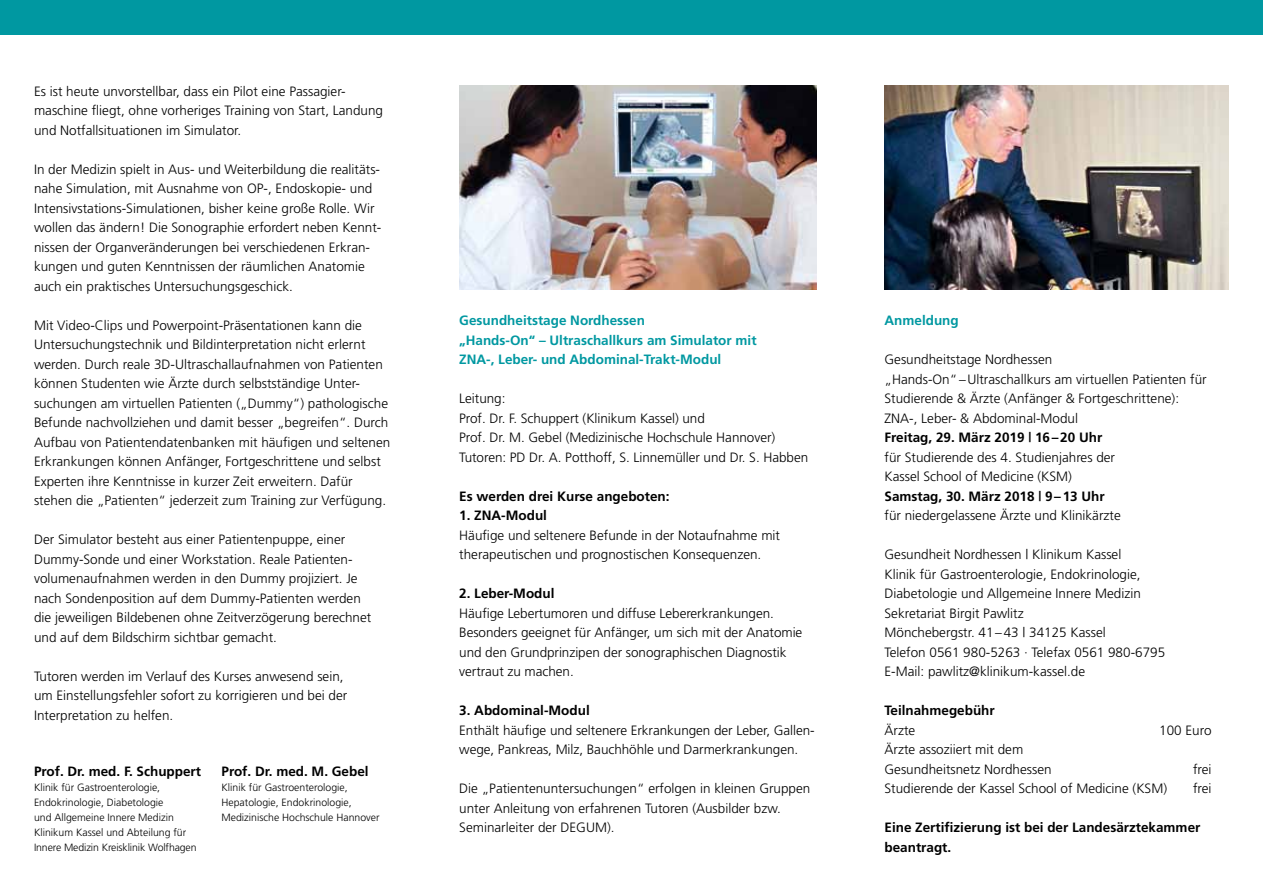
<style>
.page{position:relative;width:1263px;height:893px;background:#fff}
.page>*{position:absolute;margin:0;border:0;box-sizing:border-box;transform-origin:0 0}
.t1{font:300 13.5px/19.5px "Frutiger";color:#000}
.t2{font:700 13.5px/19.5px "Frutiger";color:#000}
.t3{font:700 13.5px/19.5px "Frutiger";color:#0098a1}
.t4{font:300 10.5px/15px "Frutiger";color:#000}
</style>
<div class="page">
<div style="left:0;top:0;width:1263px;height:34px;background:#0098a1"></div>
<img style="left:459px;top:85px;width:357px;height:204px">
<img style="left:884px;top:85px;width:345px;height:204px">
<p class="t1" style="left:34px;top:81px;width:351px">Es ist heute unvorstellbar, dass ein Pilot eine Passagier&shy;maschine fliegt, ohne vorheriges Training von Start, Landung und Notfallsituationen im Simulator.</p>
<p class="t1" style="left:34px;top:159px;width:349px">In der Medizin spielt in Aus- und Weiterbildung die realitäts&shy;nahe Simulation, mit Ausnahme von OP-, Endoskopie- und Intensivstations-Simulationen, bisher keine große Rolle. Wir wollen das ändern! Die Sonographie erfordert neben Kennt&shy;nissen der Organveränderungen bei verschiedenen Erkran&shy;kungen und guten Kenntnissen der räumlichen Anatomie auch ein praktisches Untersuchungsgeschick.</p>
<p class="t1" style="left:34px;top:315px;width:358px">Mit Video-Clips und Powerpoint-Präsentationen kann die Untersuchungstechnik und Bildinterpretation nicht erlernt werden. Durch reale 3D-Ultraschallaufnahmen von Patienten können Studenten wie Ärzte durch selbstständige Unter&shy;suchungen am virtuellen Patienten („Dummy“) pathologische Befunde nachvollziehen und damit besser „begreifen“. Durch Aufbau von Patientendatenbanken mit häufigen und seltenen Erkrankungen können Anfänger, Fortgeschrittene und selbst Experten ihre Kenntnisse in kurzer Zeit erweitern. Dafür stehen die „Patienten“ jederzeit zum Training zur Verfügung.</p>
<p class="t1" style="left:34px;top:530px;width:339px">Der Simulator besteht aus einer Patientenpuppe, einer Dummy-Sonde und einer Workstation. Reale Patienten&shy;volumenaufnahmen werden in den Dummy projiziert. Je nach Sondenposition auf dem Dummy-Patienten werden die jeweiligen Bildebenen ohne Zeitverzögerung berechnet und auf dem Bildschirm sichtbar gemacht.</p>
<p class="t1" style="left:34px;top:666px;width:315px">Tutoren werden im Verlauf des Kurses anwesend sein, um Einstellungsfehler sofort zu korrigieren und bei der<br>Interpretation zu helfen.</p>
<p class="t2" style="left:34px;top:761px;width:169px">Prof. Dr. med. F. Schuppert</p>
<p class="t2" style="left:222px;top:761px;width:149px">Prof. Dr. med. M. Gebel</p>
<p class="t4" style="left:34px;top:780px;width:128px">Klinik für Gastroenterologie,</p>
<p class="t4" style="left:222px;top:780px;width:128px">Klinik für Gastroenterologie,</p>
<p class="t4" style="left:34px;top:795px;width:131px">Endokrinologie, Diabetologie</p>
<p class="t4" style="left:222px;top:795px;width:132px">Hepatologie, Endokrinologie,</p>
<p class="t4" style="left:34px;top:810px;width:141px">und Allgemeine Innere Medizin</p>
<p class="t4" style="left:222px;top:810px;width:160px">Medizinische Hochschule Hannover</p>
<p class="t4" style="left:34px;top:825px;width:164px">Klinikum Kassel und Abteilung für<br>Innere Medizin Kreisklinik Wolfhagen</p>
<p class="t3" style="left:459px;top:311px;width:299px">Gesundheitstage Nordhessen<br>„Hands-On“ – Ultraschallkurs am Simulator mit<br>ZNA-, Leber- und Abdominal-Trakt-Modul</p>
<p class="t1" style="left:459px;top:389px;width:350px">Leitung:<br>Prof. Dr. F. Schuppert (Klinikum Kassel) und<br>Prof. Dr. M. Gebel (Medizinische Hochschule Hannover)<br>Tutoren: PD Dr. A. Potthoff, S. Linnemüller und Dr. S. Habben</p>
<p class="t2" style="left:459px;top:486px;width:212px">Es werden drei Kurse angeboten:</p>
<p class="t2" style="left:459px;top:506px;width:89px">1. ZNA-Modul</p>
<p class="t1" style="left:459px;top:525px;width:322px">Häufige und seltenere Befunde in der Notaufnahme mit therapeutischen und prognostischen Konsequenzen.</p>
<p class="t2" style="left:459px;top:584px;width:97px">2. Leber-Modul</p>
<p class="t1" style="left:459px;top:603px;width:345px">Häufige Lebertumoren und diffuse Lebererkrankungen.<br>Besonders geeignet für Anfänger, um sich mit der Anatomie und den Grundprinzipen der sonographischen Diagnostik vertraut zu machen.</p>
<p class="t2" style="left:459px;top:701px;width:132px">3. Abdominal-Modul</p>
<p class="t1" style="left:459px;top:720px;width:354px">Enthält häufige und seltenere Erkrankungen der Leber, Gallen-- wege, Pankreas, Milz, Bauchhöhle und Darmerkrankungen.</p>
<p class="t1" style="left:459px;top:779px;width:353px">Die „Patientenuntersuchungen“ erfolgen in kleinen Gruppen unter Anleitung von erfahrenen Tutoren (Ausbilder bzw.<br>Seminarleiter der DEGUM).</p>
<p class="t3" style="left:884px;top:311px;width:76px">Anmeldung</p>
<p class="t1" style="left:884px;top:350px;width:324px">Gesundheitstage Nordhessen „Hands-On“–Ultraschallkurs am virtuellen Patienten für Studierende &amp; Ärzte (Anfänger &amp; Fortgeschrittene):<br>ZNA-, Leber- &amp; Abdominal-Modul</p>
<p class="t2" style="left:884px;top:428px;width:219px">Freitag, 29. März 2019 | 16 – 20 Uhr</p>
<p class="t1" style="left:884px;top:447px;width:232px">für Studierende des 4. Studienjahres der<br>Kassel School of Medicine (KSM)</p>
<p class="t2" style="left:884px;top:486px;width:222px">Samstag, 30. März 2018 | 9 – 13 Uhr</p>
<p class="t1" style="left:884px;top:506px;width:238px">für niedergelassene Ärzte und Klinikärzte</p>
<p class="t1" style="left:884px;top:545px;width:282px">Gesundheit Nordhessen | Klinikum Kassel<br>Klinik für Gastroenterologie, Endokrinologie, Diabetologie und Allgemeine Innere Medizin Sekretariat Birgit Pawlitz<br>Mönchebergstr. 41–43 | 34125 Kassel<br>Telefon 0561 980-5263 · Telefax 0561 980-6795<br>E-Mail: pawlitz@klinikum-kassel.de</p>
<p class="t2" style="left:884px;top:701px;width:112px">Teilnahmegebühr</p>
<p class="t1" style="left:884px;top:720px;width:32px">Ärzte</p>
<p class="t1" style="left:1159px;top:720px;width:54px">100 Euro</p>
<p class="t1" style="left:884px;top:740px;width:169px">Ärzte assoziiert mit dem<br>Gesundheitsnetz Nordhessen</p>
<p class="t1" style="left:1193px;top:759px;width:20px">frei</p>
<p class="t1" style="left:884px;top:779px;width:284px">Studierende der Kassel School of Medicine (KSM)</p>
<p class="t1" style="left:1193px;top:779px;width:20px">frei</p>
<p class="t2" style="left:884px;top:817px;width:317px">Eine Zertifizierung ist bei der Landesärztekammer beantragt.</p>
</div>
